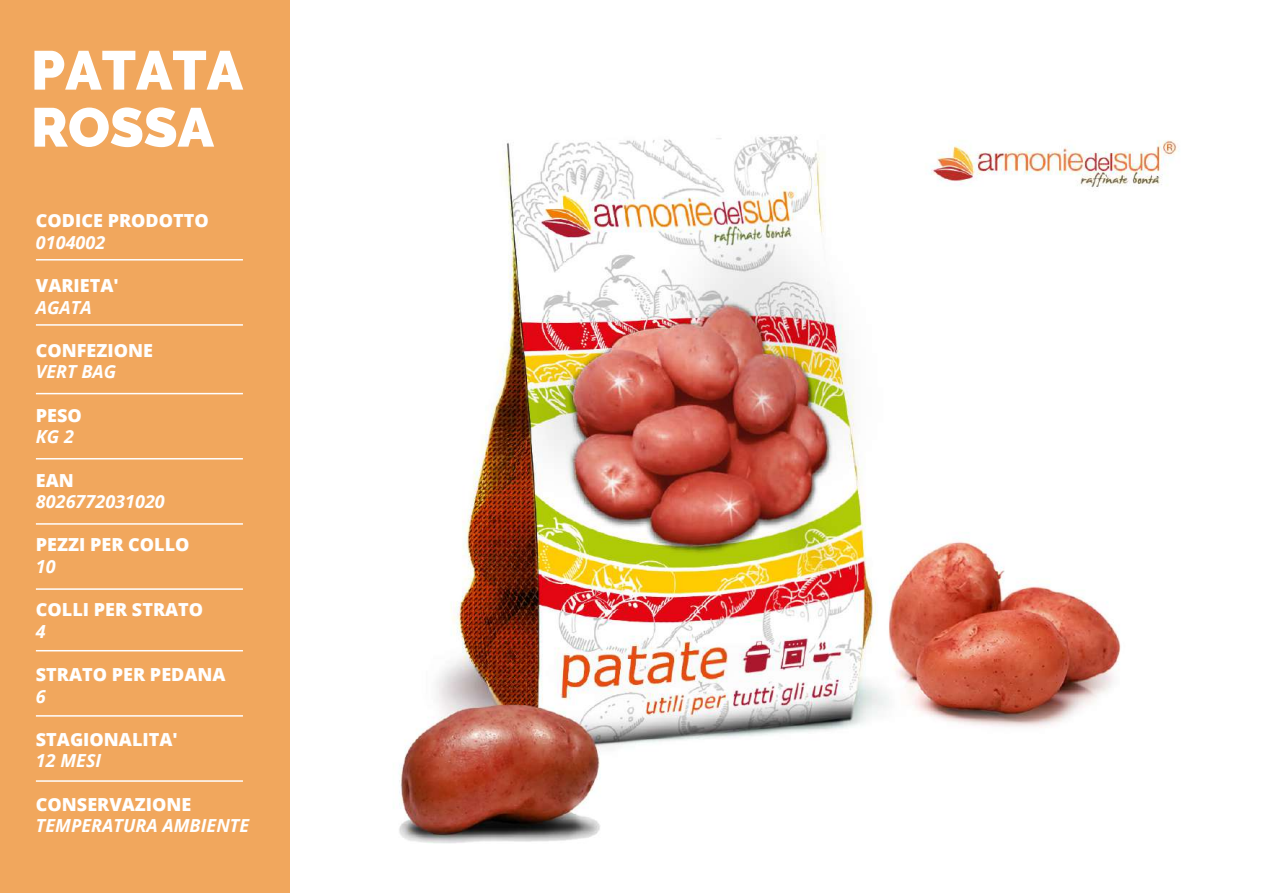
<style>
.page{position:relative;width:1263px;height:893px;background:#fff}
.page>*{position:absolute;margin:0;border:0;box-sizing:border-box;transform-origin:0 0}
.t1{font:900 54.75px/57px "Raleway";color:#fff}
.t2{font:800 18px "Open Sans";color:#fff}
.t3{font:italic 700 18px "Open Sans";color:#fff}
</style>
<div class="page">
<img style="left:289px;top:14px;width:832px;height:879px">
<div style="left:0;top:0;width:289px;height:893px;background:#f1a75d"></div>
<hr style="left:36px;top:259px;width:207px;height:2px;background:#fff">
<hr style="left:36px;top:324px;width:207px;height:2px;background:#fff">
<hr style="left:36px;top:393px;width:207px;height:1px;background:#fff">
<hr style="left:36px;top:458px;width:207px;height:1px;background:#fff">
<hr style="left:36px;top:523px;width:207px;height:2px;background:#fff">
<hr style="left:36px;top:588px;width:207px;height:2px;background:#fff">
<hr style="left:36px;top:650px;width:207px;height:1px;background:#fff">
<hr style="left:36px;top:715px;width:207px;height:2px;background:#fff">
<hr style="left:36px;top:780px;width:207px;height:2px;background:#fff">
<img style="left:903px;top:14px;width:277px;height:252px">
<h1 class="t1" style="left:31px;top:42px;width:214px">PATATA<br>ROSSA</h1>
<p class="t2" style="left:36px;top:207px;width:174px">CODICE PRODOTTO</p>
<p class="t3" style="left:36px;top:230px;width:71px">0104002</p>
<p class="t2" style="left:36px;top:272px;width:84px">VARIETA'</p>
<p class="t3" style="left:36px;top:294px;width:57px">AGATA</p>
<p class="t2" style="left:36px;top:337px;width:119px">CONFEZIONE</p>
<p class="t3" style="left:36px;top:359px;width:82px">VERT BAG</p>
<p class="t2" style="left:36px;top:401px;width:47px">PESO</p>
<p class="t3" style="left:36px;top:424px;width:40px">KG 2</p>
<p class="t2" style="left:36px;top:466px;width:39px">EAN</p>
<p class="t3" style="left:36px;top:489px;width:130px">8026772031020</p>
<p class="t2" style="left:36px;top:531px;width:155px">PEZZI PER COLLO</p>
<p class="t3" style="left:36px;top:554px;width:21px">10</p>
<p class="t2" style="left:36px;top:596px;width:169px">COLLI PER STRATO</p>
<p class="t3" style="left:36px;top:618px;width:11px">4</p>
<p class="t2" style="left:36px;top:661px;width:191px">STRATO PER PEDANA</p>
<p class="t3" style="left:36px;top:683px;width:11px">6</p>
<p class="t2" style="left:36px;top:725px;width:143px">STAGIONALITA'</p>
<p class="t3" style="left:36px;top:748px;width:67px">12 MESI</p>
<p class="t2" style="left:36px;top:790px;width:157px">CONSERVAZIONE</p>
<p class="t3" style="left:36px;top:813px;width:215px">TEMPERATURA AMBIENTE</p>
</div>
